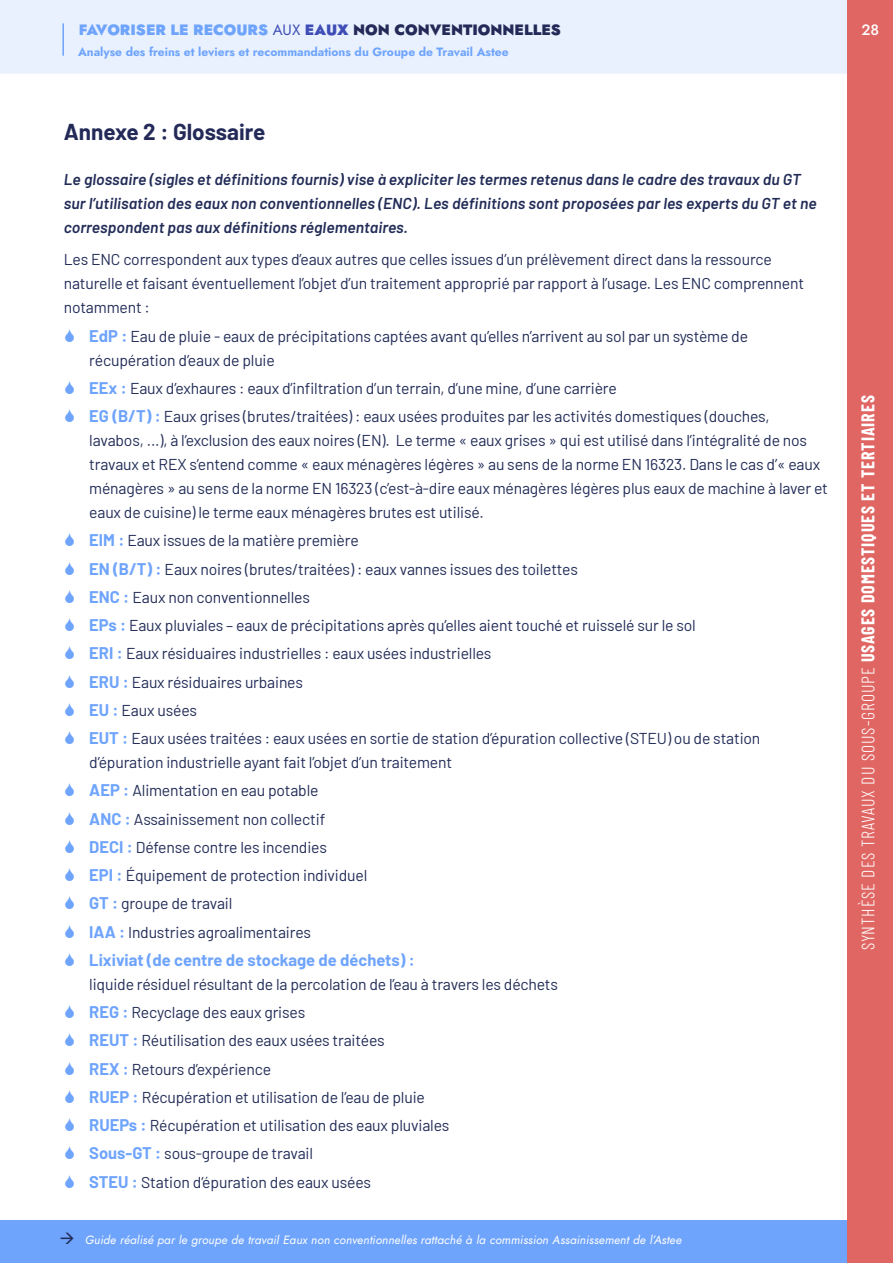
<style>
.page{position:relative;width:893px;height:1263px;background:#fff}
.page>*{position:absolute;margin:0;border:0;box-sizing:border-box;transform-origin:0 0}
.t1{font:700 22.5px "Barlow";color:#232a58}
.t2{font:300 18px "Barlow Condensed";letter-spacing:.05em;color:#fff}
.t3{font:700 16.5px "Barlow";color:#6fa4fc}
.t4{font:15.75px/28.2px "Barlow";letter-spacing:-.01em;color:#222c57}
.t5{font:italic 600 15.75px/24px "Barlow";letter-spacing:.005em;color:#222c57}
.t6{font:900 15px "Jost";color:#232a58}
.t7{font:500 15px "Jost";color:#fff}
.t8{font:italic 12px "Jost";letter-spacing:.01em;color:#fff}
.t9{font:700 12px "Jost";color:#6fa4fc}
.s1{color:#6fa4fc}
.s2{font-weight:400;color:#3f4eb6}
.s3{color:#3f4eb6}
.s4{font-weight:700;font-size:16.5px;color:#6fa4fc}
.s5{font-weight:700}
</style>
<div class="page">
<div style="left:0;top:1220px;width:893px;height:43px;background:#6fa4fc"></div>
<div style="left:0;top:0;width:848px;height:74px;background:#e9f1fe"></div>
<div style="left:848px;top:0;width:45px;height:1263px;background:#e06663"></div>
<hr style="left:62px;top:23px;width:2px;height:33px;background:#6fa4fc">
<p class="t6" style="left:79px;top:19px;width:484px"><span class="s1">FAVORISER LE RECOURS</span> <span class="s2">AUX</span> <span class="s3">EAUX</span> NON CONVENTIONNELLES</p>
<p class="t9" style="left:78px;top:43px;width:432px">Analyse des freins et leviers et recommandations du Groupe de Travail Astee</p>
<h1 class="t1" style="left:64px;top:115px;width:203px">Annexe 2 : Glossaire</h1>
<p class="t5" style="left:64px;top:166px;width:754px">Le glossaire (sigles et définitions fournis) vise à expliciter les termes retenus dans le cadre des travaux du GT sur l’utilisation des eaux non conventionnelles (ENC). Les définitions sont proposées par les experts du GT et ne correspondent pas aux définitions réglementaires.</p>
<p class="t4" style="left:64px;top:246px;width:742px;line-height:24px">Les ENC correspondent aux types d’eaux autres que celles issues d’un prélèvement direct dans la ressource naturelle et faisant éventuellement l’objet d’un traitement approprié par rapport à l’usage. Les ENC comprennent notamment :</p>
<p class="t4" style="left:89px;top:323px;width:660px;line-height:24px"><span class="s4">EdP :</span> Eau de pluie - eaux de précipitations captées avant qu’elles n’arrivent au sol par un système de récupération d’eaux de pluie</p>
<p class="t4" style="left:89px;top:373px;width:682px"><span class="s4">EEx :</span> Eaux d’exhaures : eaux d’infiltration d’un terrain, d’une mine, d’une carrière<br><span class="s4">EG (B/T) :</span> Eaux grises (brutes/traitées) : eaux usées produites par les activités domestiques (douches,</p>
<p class="t4" style="left:89px;top:427px;width:740px;line-height:24px">lavabos, ...), à l’exclusion des eaux noires (EN). Le terme « eaux grises » qui est utilisé dans l’intégralité de nos travaux et REX s’entend comme « eaux ménagères légères » au sens de la norme EN 16323. Dans le cas d’« eaux ménagères » au sens de la norme EN 16323 (c’est-à-dire eaux ménagères légères plus eaux de machine à laver et eaux de cuisine) le terme eaux ménagères brutes est utilisé.</p>
<p class="t4" style="left:89px;top:525px;width:673px"><span class="s4">EIM :</span> Eaux issues de la matière première<br><span class="s4">EN (B/T) :</span> Eaux noires (brutes/traitées) : eaux vannes issues des toilettes<br><span class="s4">ENC :</span> Eaux non conventionnelles<br><span class="s4">EPs :</span> Eaux pluviales – eaux de précipitations après qu’elles aient touché et ruisselé sur le sol<br><span class="s4">ERI :</span> Eaux résiduaires industrielles : eaux usées industrielles<br><span class="s4">ERU :</span> Eaux résiduaires urbaines<br><span class="s4">EU :</span> Eaux usées<br><span class="s4">EUT :</span> Eaux usées traitées : eaux usées en sortie de station d’épuration collective (STEU) ou de station</p>
<p class="t4" style="left:89px;top:747px;width:364px">d’épuration industrielle ayant fait l’objet d’un traitement <span class="s4">AEP :</span> Alimentation en eau potable<br><span class="s4">ANC :</span> Assainissement non collectif<br><span class="s4">DECI :</span> Défense contre les incendies<br><span class="s4">EPI :</span> Équipement de protection individuel<br><span class="s4">GT :</span> groupe de travail<br><span class="s4">IAA :</span> Industries agroalimentaires</p>
<p class="t3" style="left:89px;top:948px;width:327px">Lixiviat (de centre de stockage de déchets) :</p>
<p class="t4" style="left:89px;top:969px;width:470px">liquide résiduel résultant de la percolation de l’eau à travers les déchets <span class="s4">REG :</span> Recyclage des eaux grises<br><span class="s4">REUT :</span> Réutilisation des eaux usées traitées<br><span class="s4">REX :</span> Retours d’expérience<br><span class="s4">RUEP :</span> Récupération et utilisation de l’eau de pluie<br><span class="s4">RUEPs :</span> Récupération et utilisation des eaux pluviales<br><span class="s4">Sous-GT :</span> sous-groupe de travail<br><span class="s4">STEU :</span> Station d’épuration des eaux usées</p>
<p class="t8" style="left:85px;top:1232px;width:598px">Guide réalisé par le groupe de travail Eaux non conventionnelles rattaché à la commission Assainissement de l’Astee</p>
<p class="t7" style="left:862px;top:19px;width:19px">28</p>
<p class="t2" style="left:855px;top:950px;width:556px;rotate:-90deg">SYNTHÈSE DES TRAVAUX DU SOUS-GROUPE <span class="s5">USAGES DOMESTIQUES ET TERTIAIRES</span></p>
</div>
